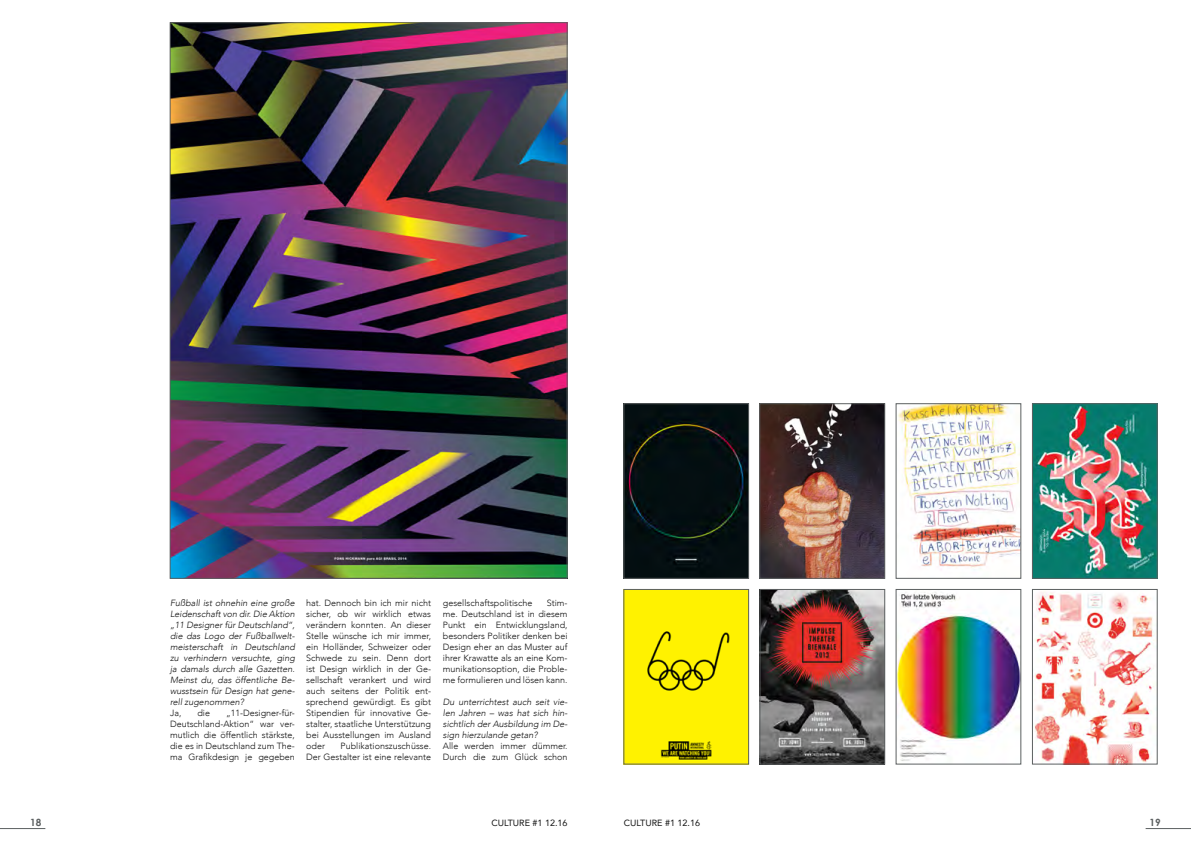
<style>
.page{position:relative;width:1191px;height:842px;background:#fff}
.page>*{position:absolute;margin:0;border:0;box-sizing:border-box;transform-origin:0 0}
.t1{font:700 10px "Century Gothic";color:#5c6061}
.t2{font:300 9px/11px "Avenir";color:#121212;text-align:justify}
.t3{font:italic 300 9px/11px "Avenir";color:#121212;text-align:justify}
.t4{font:9px "Avenir";color:#121212}
</style>
<div class="page">
<img style="left:172px;top:24px;width:393px;height:553px">
<img style="left:1034px;top:405px;width:121px;height:172px">
<div style="left:1032px;top:403px;width:125px;height:176px;border:1px solid #5c6061"></div>
<img style="left:625px;top:591px;width:122px;height:171px">
<div style="left:623px;top:589px;width:126px;height:175px;border:1px solid #5c6061"></div>
<img style="left:761px;top:591px;width:122px;height:171px">
<div style="left:759px;top:589px;width:126px;height:175px;border:1px solid #5c6061"></div>
<img style="left:897px;top:592px;width:122px;height:169px">
<div style="left:895px;top:589px;width:126px;height:175px;border:1px solid #5c6061"></div>
<img style="left:625px;top:405px;width:122px;height:172px">
<div style="left:623px;top:403px;width:126px;height:176px;border:1px solid #5c6061"></div>
<img style="left:898px;top:405px;width:121px;height:165px">
<div style="left:895px;top:403px;width:126px;height:176px;border:1px solid #5c6061"></div>
<img style="left:1034px;top:591px;width:121px;height:171px">
<div style="left:1032px;top:589px;width:125px;height:175px;border:1px solid #5c6061"></div>
<img style="left:761px;top:405px;width:122px;height:172px">
<div style="left:759px;top:403px;width:126px;height:176px;border:1px solid #5c6061"></div>
<hr style="left:0;top:828px;width:45px;height:1px;background:#5c6061">
<hr style="left:1145px;top:828px;width:46px;height:1px;background:#5c6061">
<p class="t3" style="left:170px;top:597px;width:126px">Fußball ist ohnehin eine große Leidenschaft von dir. Die Aktion „11 Designer für Deutschland“, die das Logo der Fußballwelt&shy;meisterschaft in Deutschland zu verhindern versuchte, ging ja damals durch alle Gazetten.<br>Meinst du, das öffentliche Be&shy;wusstsein für Design hat gene&shy;rell zugenommen?</p>
<p class="t2" style="left:170px;top:707px;width:13px">Ja,</p>
<p class="t2" style="left:197px;top:707px;width:14px">die</p>
<p class="t2" style="left:170px;top:707px;width:126px;text-indent:56px">„11-Designer-für-Deutschland-Aktion“ war ver&shy;mutlich die öffentlich stärkste, die es in Deutschland zum The&shy;ma Grafikdesign je gegeben</p>
<p class="t2" style="left:306px;top:597px;width:126px">hat. Dennoch bin ich mir nicht sicher, ob wir wirklich etwas verändern konnten. An dieser Stelle wünsche ich mir immer, ein Holländer, Schweizer oder Schwede zu sein. Denn dort ist Design wirklich in der Ge&shy;sellschaft verankert und wird auch seitens der Politik ent&shy;sprechend gewürdigt. Es gibt Stipendien für innovative Ge&shy;stalter, staatliche Unterstützung bei Ausstellungen im Ausland oder</p>
<p class="t2" style="left:306px;top:740px;width:126px;text-align:right">Publikationszuschüsse.<br>Der Gestalter ist eine relevante</p>
<p class="t2" style="left:443px;top:597px;width:91px">gesellschaftspolitische</p>
<p class="t2" style="left:443px;top:597px;width:126px;text-indent:104px">Stim&shy;me. Deutschland ist in diesem Punkt ein Entwicklungsland, besonders Politiker denken bei Design eher an das Muster auf ihrer Krawatte als an eine Kom&shy;munikationsoption, die Proble&shy;me formulieren und lösen kann.</p>
<p class="t3" style="left:443px;top:696px;width:126px">Du unterrichtest auch seit vie&shy;len Jahren – was hat sich hin&shy;sichtlich der Ausbildung im De&shy;sign hierzulande getan?</p>
<p class="t2" style="left:443px;top:740px;width:126px">Alle werden immer dümmer.<br>Durch die zum Glück schon</p>
<p class="t1" style="left:30px;top:816px;width:13px">18</p>
<p class="t1" style="left:1149px;top:816px;width:13px">19</p>
<p class="t4" style="left:491px;top:815px;width:78px">CULTURE #1 12.16</p>
<p class="t4" style="left:624px;top:815px;width:78px">CULTURE #1 12.16</p>
</div>
